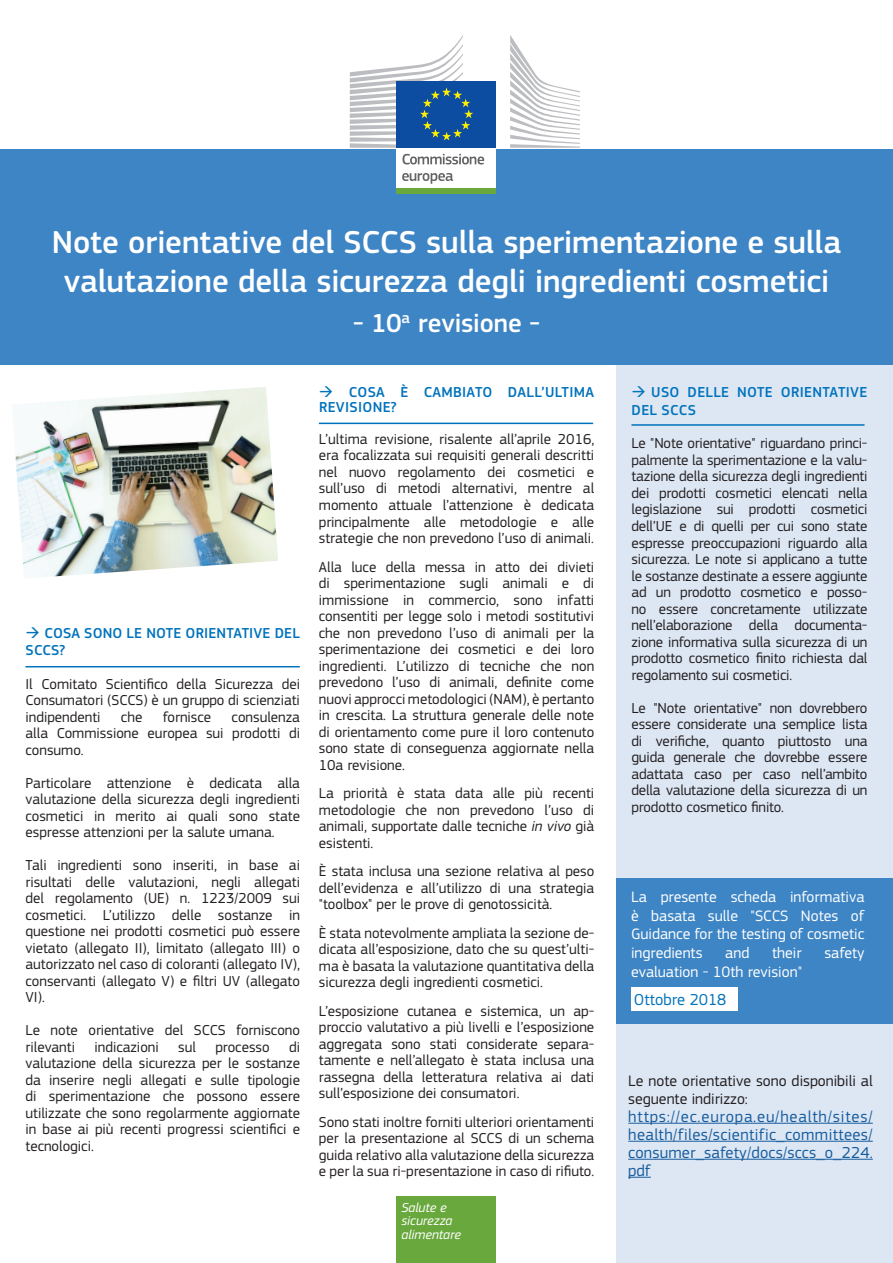
<style>
.page{position:relative;width:893px;height:1263px;background:#fff}
.page>*{position:absolute;margin:0;border:0;box-sizing:border-box;transform-origin:0 0}
.t1{font:500 33px/39px "EC Square Sans Pro";color:#fff;text-align:center}
.t2{font:500 27px "EC Square Sans Pro";letter-spacing:-.01em;color:#fff}
.t3{font:16.5px/18px "EC Square Sans Pro";letter-spacing:.01em;color:#175d9e;text-align:justify}
.t4{font:16.5px "EC Square Sans Pro";color:#0073bc}
.t5{font:15.75px/18.9px "EC Square Sans Pro";color:#fff;text-align:justify}
.t6{font:15.75px/18px "EC Square Sans Pro";color:#231f20}
.t7{font:15px/16.5px "EC Square Sans Pro";color:#231f20;text-align:justify}
.t8{font:500 15px/17.2px "EC Square Sans Pro";letter-spacing:.02em;color:#0073bc}
.t9{font:italic 13.5px/13.5px "EC Square Sans Pro";color:#fff}
.s1{font-style:italic}
</style>
<div class="page">
<div style="left:617px;top:297px;width:276px;height:966px;background:#dde7f4"></div>
<div style="left:0;top:149px;width:893px;height:216px;background:#3e85c5"></div>
<div style="left:397px;top:1196px;width:99px;height:67px;background:#68a83c"></div>
<div style="left:397px;top:146px;width:99px;height:44px;background:#fff"></div>
<div style="left:397px;top:81px;width:99px;height:67px;background:#0d4da1"></div>
<svg style="left:350px;top:35px;width:123px;height:113px"></svg>
<div style="left:397px;top:189px;width:99px;height:5px;background:#68a83c"></div>
<svg style="left:510px;top:35px;width:70px;height:113px"></svg>
<svg style="left:402px;top:154px;width:82px;height:10px"></svg>
<svg style="left:402px;top:173px;width:51px;height:11px"></svg>
<div style="left:617px;top:878px;width:276px;height:145px;background:#3e85c5"></div>
<img style="left:15px;top:387px;width:263px;height:190px">
<hr style="left:628px;top:1123px;width:245px;height:1px;background:#175d9e">
<hr style="left:628px;top:1141px;width:245px;height:1px;background:#175d9e">
<hr style="left:628px;top:1159px;width:245px;height:1px;background:#175d9e">
<svg style="left:628px;top:1177px;width:23px;height:1px"></svg>
<div style="left:631px;top:988px;width:107px;height:23px;background:#fff"></div>
<hr style="left:26px;top:666px;width:274px;height:1px;background:#0073bc">
<hr style="left:319px;top:423px;width:274px;height:1px;background:#0073bc">
<hr style="left:631px;top:424px;width:233px;height:2px;background:#0073bc">
<h1 class="t1" style="left:52px;top:223px;width:791px">Note orientative del SCCS sulla sperimentazione e sulla valutazione della sicurezza degli ingredienti cosmetici</h1>
<h2 class="t2" style="left:353px;top:307px;width:188px">- 10<sup>a</sup> revisione -</h2>
<p class="t8" style="left:26px;top:624px;width:276px">→ COSA SONO LE NOTE ORIENTATIVE DEL<br>SCCS?</p>
<p class="t7" style="left:26px;top:675px;width:276px">Il Comitato Scientifico della Sicurezza dei Consumatori (SCCS) è un gruppo di scienziati indipendenti</p>
<p class="t7" style="left:121px;top:708px;width:23px">che</p>
<p class="t7" style="left:163px;top:708px;width:50px">fornisce</p>
<p class="t7" style="left:26px;top:708px;width:276px;text-indent:206px">consulenza alla Commissione europea sui prodotti di consumo.</p>
<p class="t7" style="left:26px;top:774px;width:276px">Particolare attenzione è dedicata alla valutazione della sicurezza degli ingredienti cosmetici in merito ai quali sono state espresse attenzioni per la salute umana.</p>
<p class="t7" style="left:26px;top:857px;width:276px">Tali ingredienti sono inseriti, in base ai risultati delle valutazioni, negli allegati del regolamento (UE) n. 1223/2009 sui cosmetici. L’utilizzo delle sostanze in questione nei prodotti cosmetici può essere vietato (allegato II), limitato (allegato III) o autorizzato nel caso di coloranti (allegato IV), conservanti (allegato V) e filtri UV (allegato VI).</p>
<p class="t7" style="left:26px;top:1022px;width:276px">Le note orientative del SCCS forniscono rilevanti</p>
<p class="t7" style="left:26px;top:1038px;width:276px;text-indent:264px">di valutazione della sicurezza per le sostanze da inserire negli allegati e sulle tipologie di sperimentazione che possono essere utilizzate che sono regolarmente aggiornate in base ai più recenti progressi scientifici e tecnologici.</p>
<p class="t7" style="left:94px;top:1038px;width:66px">indicazioni</p>
<p class="t7" style="left:178px;top:1038px;width:19px">sul</p>
<p class="t7" style="left:215px;top:1038px;width:56px">processo</p>
<p class="t8" style="left:319px;top:385px;width:277px;line-height:15px">→ COSA È CAMBIATO DALL’ULTIMA<br>REVISIONE?</p>
<p class="t7" style="left:319px;top:431px;width:277px">L’ultima revisione, risalente all’aprile 2016, era focalizzata sui requisiti generali descritti nel nuovo regolamento dei cosmetici e sull’uso di metodi alternativi, mentre al momento attuale l’attenzione è dedicata principalmente alle metodologie e alle strategie che non prevedono l’uso di animali.</p>
<p class="t7" style="left:319px;top:558px;width:277px">Alla luce della messa in atto dei divieti di sperimentazione sugli animali e di immissione in commercio, sono infatti consentiti per legge solo i metodi sostitutivi che non prevedono l’uso di animali per la sperimentazione dei cosmetici e dei loro ingredienti. L’utilizzo di tecniche che non prevedono l’uso di animali, definite come nuovi approcci metodologici (NAM), è pertanto in crescita. La struttura generale delle note di orientamento come pure il loro contenuto sono state di conseguenza aggiornate nella 10a revisione.</p>
<p class="t7" style="left:319px;top:785px;width:277px">La priorità è stata data alle più recenti metodologie che non prevedono l’uso di animali, supportate dalle tecniche <span class="s1">in vivo</span> già esistenti.</p>
<p class="t7" style="left:319px;top:863px;width:277px">È stata inclusa una sezione relativa al peso dell’evidenza e all’utilizzo di una strategia "toolbox" per le prove di genotossicità.</p>
<p class="t7" style="left:319px;top:924px;width:277px">È stata notevolmente ampliata la sezione de&shy;dicata all’esposizione, dato che su quest’ulti&shy;ma è basata la valutazione quantitativa della sicurezza degli ingredienti cosmetici.</p>
<p class="t7" style="left:319px;top:1002px;width:277px">L’esposizione cutanea e sistemica, un ap&shy;proccio valutativo a più livelli e l’esposizione aggregata sono stati considerate separa&shy;tamente e nell’allegato è stata inclusa una rassegna della letteratura relativa ai dati sull’esposizione dei consumatori.</p>
<p class="t7" style="left:319px;top:1113px;width:277px">Sono stati inoltre forniti ulteriori orientamenti per la presentazione al SCCS di un schema guida relativo alla valutazione della sicurezza e per la sua ri-presentazione in caso di rifiuto.</p>
<p class="t9" style="left:401px;top:1200px;width:61px">Salute e sicurezza alimentare</p>
<p class="t8" style="left:631px;top:384px;width:237px">→ USO DELLE NOTE ORIENTATIVE<br>DEL SCCS</p>
<p class="t7" style="left:631px;top:435px;width:238px">Le "Note orientative" riguardano princi&shy;palmente la sperimentazione e la valu&shy;tazione della sicurezza degli ingredienti dei prodotti cosmetici elencati nella legislazione sui prodotti cosmetici dell’UE e di quelli per cui sono state espresse preoccupazioni riguardo alla sicurezza. Le note si applicano a tutte le sostanze destinate a essere aggiunte ad un prodotto cosmetico e posso&shy;no essere concretamente utilizzate nell’elaborazione della documenta&shy;zione informativa sulla sicurezza di un prodotto cosmetico finito richiesta dal regolamento sui cosmetici.</p>
<p class="t7" style="left:631px;top:699px;width:238px">Le "Note orientative" non dovrebbero essere considerate una semplice lista di verifiche, quanto piuttosto una guida generale che dovrebbe essere adattata caso per caso nell’ambito della valutazione della sicurezza di un prodotto cosmetico finito.</p>
<p class="t5" style="left:631px;top:887px;width:235px">La presente scheda informativa è basata sulle "SCCS Notes of Guidance for the testing of cosmetic ingredients</p>
<p class="t5" style="left:725px;top:944px;width:26px">and</p>
<p class="t5" style="left:772px;top:944px;width:31px">their</p>
<p class="t5" style="left:824px;top:944px;width:42px">safety</p>
<p class="t5" style="left:631px;top:963px;width:173px">evaluation - 10th revision"</p>
<p class="t4" style="left:634px;top:989px;width:94px">Ottobre 2018</p>
<p class="t6" style="left:628px;top:1071px;width:246px">Le note orientative sono disponibili al seguente indirizzo:</p>
<p class="t3" style="left:628px;top:1107px;width:246px">https://ec.europa.eu/health/sites/ health/files/scientific_committees/ consumer_safety/docs/sccs_o_224. pdf</p>
</div>
